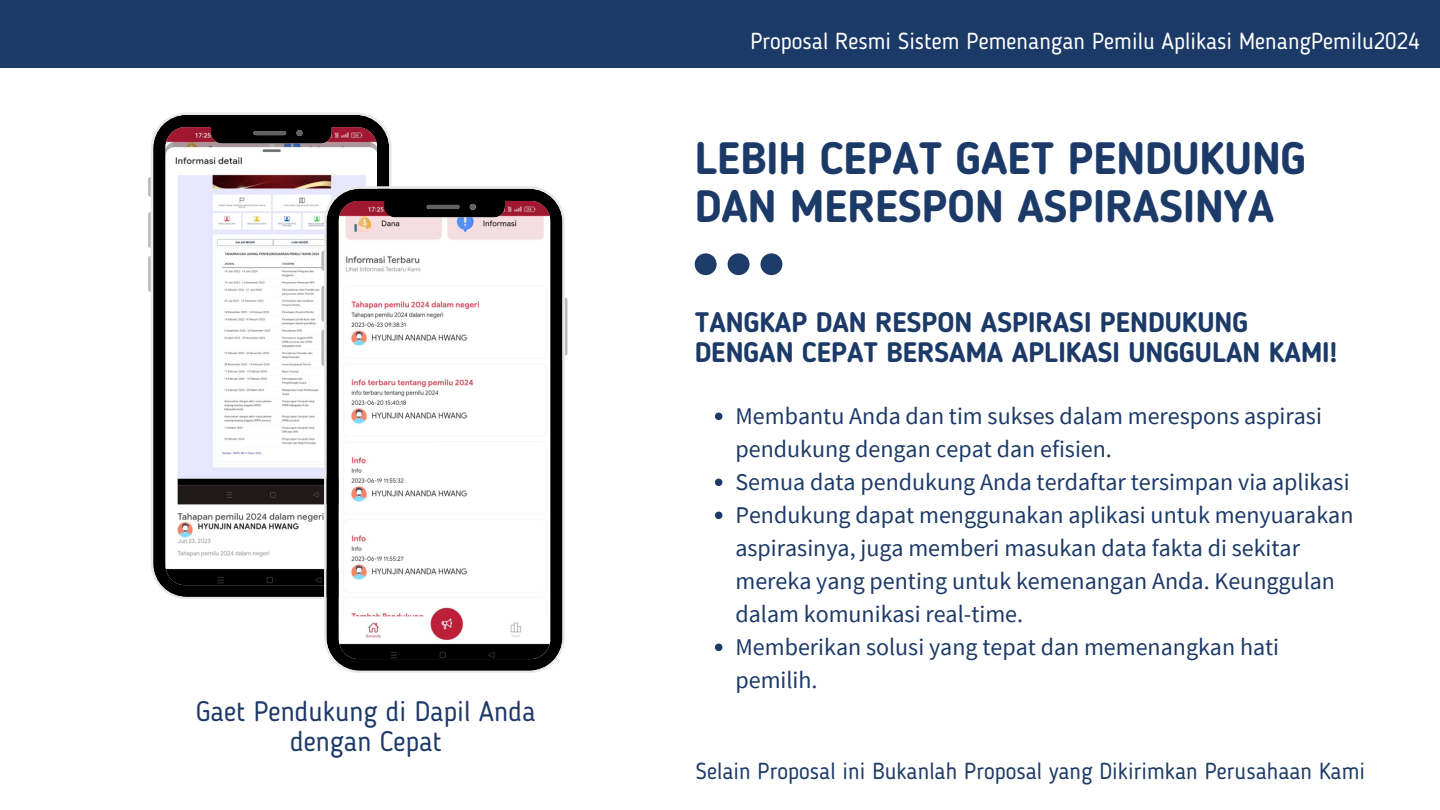
<style>
.page{position:relative;width:1440px;height:810px;background:#fff}
.page>*{position:absolute;margin:0;border:0;box-sizing:border-box;transform-origin:0 0}
.t1{font:700 45px/48px "Blogger Sans";color:#1c3a68}
.t2{font:700 28px/30px "Blogger Sans";color:#1c3a68}
.t3{font:28px/30px "Blogger Sans";color:#1c3a68;text-align:center}
.t4{font:24px/33px "Source Sans Pro";color:#1c3a68}
.t5{font:23px "Blogger Sans";color:#1e3c68}
.t6{font:23px "Blogger Sans";color:#fff}
</style>
<div class="page">
<svg style="left:695px;top:253px;width:87px;height:22px"></svg>
<svg style="left:715px;top:413px;width:7px;height:7px"></svg>
<svg style="left:715px;top:479px;width:7px;height:7px"></svg>
<svg style="left:715px;top:512px;width:7px;height:7px"></svg>
<svg style="left:715px;top:644px;width:7px;height:7px"></svg>
<svg style="left:148px;top:177px;width:3px;height:20px"></svg>
<svg style="left:148px;top:212px;width:3px;height:36px"></svg>
<svg style="left:148px;top:256px;width:3px;height:36px"></svg>
<svg style="left:151px;top:112px;width:241px;height:487px"></svg>
<svg style="left:321px;top:251px;width:3px;height:20px"></svg>
<svg style="left:321px;top:286px;width:3px;height:36px"></svg>
<svg style="left:321px;top:330px;width:3px;height:36px"></svg>
<svg style="left:565px;top:298px;width:2px;height:58px"></svg>
<svg style="left:324px;top:186px;width:241px;height:487px"></svg>
<div style="left:0;top:0;width:1440px;height:68px;background:#1c3a68"></div>
<p class="t3" style="left:196px;top:698px;width:341px">Gaet Pendukung di Dapil Anda dengan Cepat</p>
<p class="t6" style="left:750px;top:32px;width:671px">Proposal Resmi Sistem Pemenangan Pemilu Aplikasi MenangPemilu2024</p>
<p class="t1" style="left:695px;top:138px;width:613px">LEBIH CEPAT GAET PENDUKUNG<br>DAN MERESPON ASPIRASINYA</p>
<p class="t2" style="left:695px;top:310px;width:644px">TANGKAP DAN RESPON ASPIRASI PENDUKUNG<br>DENGAN CEPAT BERSAMA APLIKASI UNGGULAN KAMI!</p>
<p class="t4" style="left:735px;top:399px;width:588px">Membantu Anda dan tim sukses dalam merespons aspirasi pendukung dengan cepat dan efisien.</p>
<p class="t4" style="left:735px;top:465px;width:616px">Semua data pendukung Anda terdaftar tersimpan via aplikasi</p>
<p class="t4" style="left:735px;top:498px;width:620px">Pendukung dapat menggunakan aplikasi untuk menyuarakan aspirasinya, juga memberi masukan data fakta di sekitar mereka yang penting untuk kemenangan Anda. Keunggulan dalam komunikasi real-time.</p>
<p class="t4" style="left:735px;top:630px;width:545px">Memberikan solusi yang tepat dan memenangkan hati pemilih.</p>
<p class="t5" style="left:696px;top:762px;width:671px">Selain Proposal ini Bukanlah Proposal yang Dikirimkan Perusahaan Kami</p>
</div>
